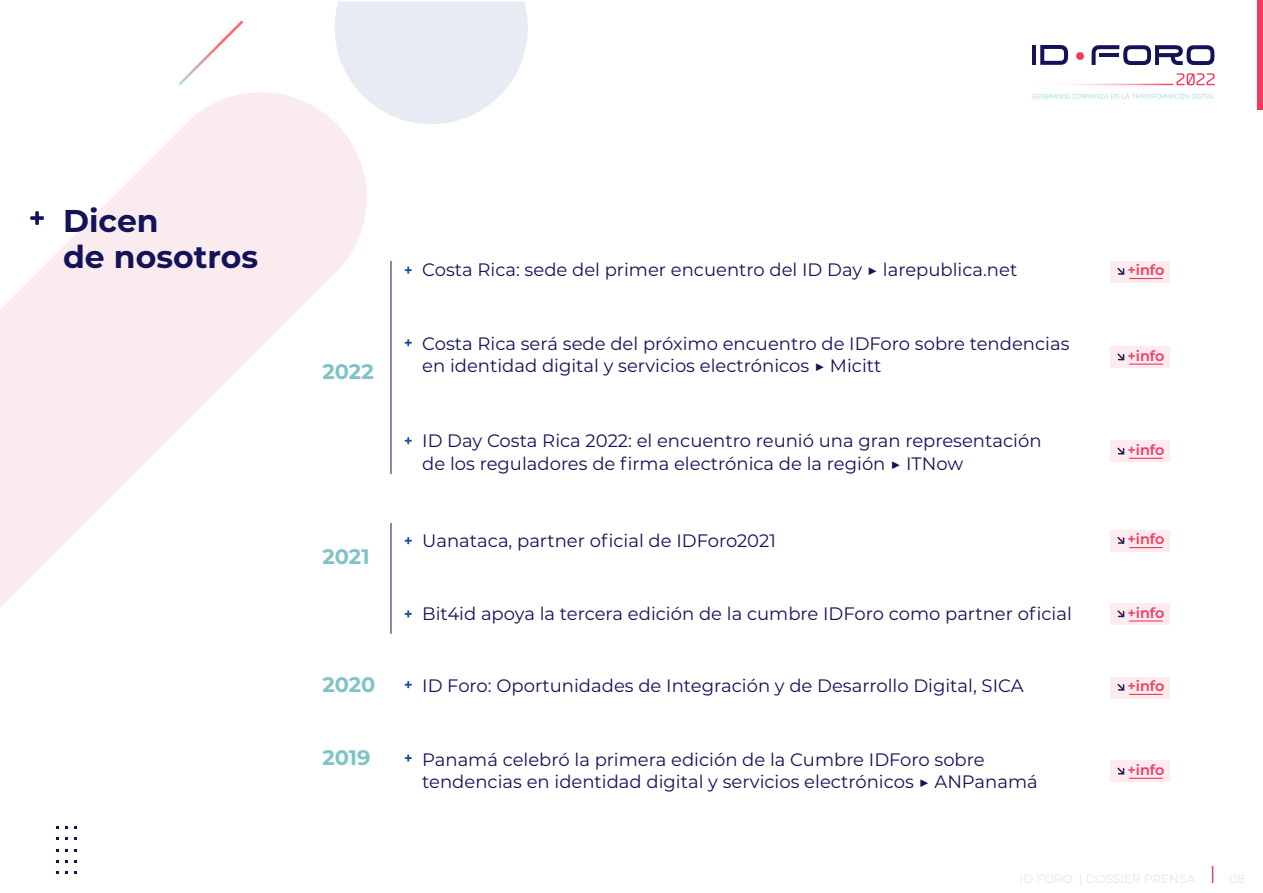
<style>
.page{position:relative;width:1263px;height:893px;background:#fff}
.page>*{position:absolute;margin:0;border:0;box-sizing:border-box;transform-origin:0 0}
.t1{font:700 31.5px/36px "Montserrat";color:#131359}
.t2{font:700 21px "Montserrat";color:#7fc3c6}
.t3{font:18px/22.5px "Montserrat";color:#131359}
.t4{font:600 14.4px "Montserrat";color:#f3395f}
.s1{font-weight:700}
</style>
<div class="page">
<svg style="left:0;top:92px;width:367px;height:516px;fill:#faebef"></svg>
<svg style="left:179px;top:21px;width:64px;height:64px"></svg>
<svg style="left:30px;top:211px;width:14px;height:14px"></svg>
<svg style="left:335px;top:1px;width:193px;height:123px"></svg>
<svg style="left:1212px;top:866px;width:1px;height:17px"></svg>
<svg style="left:405px;top:681px;width:7px;height:7px"></svg>
<svg style="left:1110px;top:677px;width:60px;height:21px"></svg>
<svg style="left:405px;top:754px;width:7px;height:8px"></svg>
<svg style="left:1110px;top:761px;width:60px;height:21px"></svg>
<svg style="left:405px;top:537px;width:7px;height:7px"></svg>
<svg style="left:1110px;top:530px;width:60px;height:21px"></svg>
<svg style="left:405px;top:610px;width:7px;height:7px"></svg>
<svg style="left:1110px;top:603px;width:60px;height:22px"></svg>
<svg style="left:405px;top:267px;width:7px;height:7px"></svg>
<svg style="left:1110px;top:261px;width:60px;height:21px"></svg>
<svg style="left:405px;top:339px;width:7px;height:7px"></svg>
<svg style="left:1110px;top:347px;width:60px;height:21px"></svg>
<svg style="left:405px;top:437px;width:7px;height:7px"></svg>
<svg style="left:1110px;top:441px;width:60px;height:21px"></svg>
<div style="left:1258px;top:0;width:5px;height:109px;background:#f3395f"></div>
<svg style="left:1040px;top:45px;width:28px;height:20px"></svg>
<svg style="left:1091px;top:45px;width:123px;height:20px"></svg>
<hr style="left:1099px;top:53px;width:20px;height:4px;background:#131359">
<hr style="left:1032px;top:45px;width:4px;height:20px;background:#131359">
<div style="left:1076px;top:52px;width:8px;height:8px;background:#f3395f;border-radius:50%"></div>
<svg style="left:1176px;top:73px;width:39px;height:12px"></svg>
<svg style="left:1033px;top:93px;width:181px;height:6px"></svg>
<svg style="left:1032px;top:84px;width:141px;height:1px"></svg>
<hr style="left:391px;top:261px;width:1px;height:213px;background:#131359">
<hr style="left:391px;top:523px;width:1px;height:111px;background:#131359">
<h1 class="t1" style="left:63px;top:201px;width:196px">Dicen<br>de nosotros</h1>
<p class="t2" style="left:322px;top:356px;width:53px">2022</p>
<p class="t2" style="left:322px;top:541px;width:49px">2021</p>
<p class="t2" style="left:322px;top:670px;width:55px">2020</p>
<p class="t2" style="left:322px;top:742px;width:50px">2019</p>
<p class="t3" style="left:422px;top:258px;width:597px">Costa Rica: sede del primer encuentro del ID Day <span class="s1">▶</span> larepublica.net</p>
<p class="t4" style="left:1127px;top:260px;width:39px">+info</p>
<p class="t3" style="left:422px;top:331px;width:649px">Costa Rica será sede del próximo encuentro de IDForo sobre tendencias en identidad digital y servicios electrónicos <span class="s1">▶</span> Micitt</p>
<p class="t4" style="left:1127px;top:345px;width:39px">+info</p>
<p class="t3" style="left:422px;top:429px;width:621px">ID Day Costa Rica 2022: el encuentro reunió una gran representación de los reguladores de firma electrónica de la región <span class="s1">▶</span> ITNow</p>
<p class="t4" style="left:1127px;top:440px;width:39px">+info</p>
<p class="t3" style="left:422px;top:528px;width:355px">Uanataca, partner oficial de IDForo2021</p>
<p class="t4" style="left:1127px;top:529px;width:39px">+info</p>
<p class="t3" style="left:422px;top:601px;width:651px">Bit4id apoya la tercera edición de la cumbre IDForo como partner oficial</p>
<p class="t4" style="left:1127px;top:602px;width:39px">+info</p>
<p class="t3" style="left:422px;top:674px;width:603px">ID Foro: Oportunidades de Integración y de Desarrollo Digital, SICA</p>
<p class="t4" style="left:1127px;top:676px;width:39px">+info</p>
<p class="t3" style="left:422px;top:747px;width:617px">Panamá celebró la primera edición de la Cumbre IDForo sobre tendencias en identidad digital y servicios electrónicos <span class="s1">▶</span> ANPanamá</p>
<p class="t4" style="left:1127px;top:760px;width:39px">+info</p>
</div>
